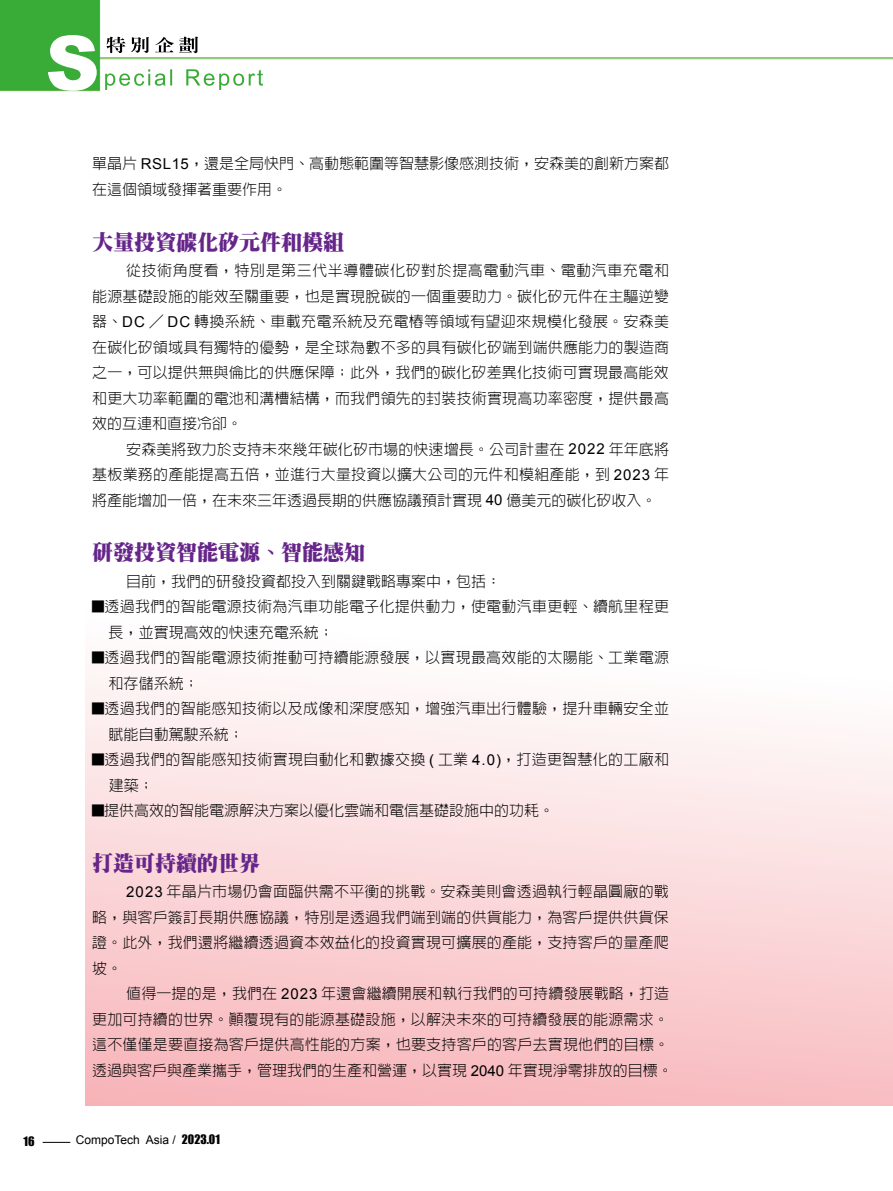
<style>
.page{position:relative;width:893px;height:1191px;background:#fff}
.page>*{position:absolute;margin:0;border:0;box-sizing:border-box;transform-origin:0 0}
.t1{font:900 21px "Inn Ming";color:#66258a}
.t2{font:300 15px/25.5px "Lin Gothic";letter-spacing:.015em;color:#000;text-align:justify}
.t3{font:12px "Arial";color:#000}
.t4{font:12px "Impact";color:#000}
.s1{font-family:"Arial";font-weight:400}
.s2{font-size:12px}
.s3{font-family:"Impact"}
</style>
<div class="page">
<img style="left:0;top:0;width:893px;height:92px">
<img style="left:148px;top:69px;width:115px;height:21px">
<img style="left:107px;top:37px;width:91px;height:16px">
<img style="left:48px;top:35px;width:49px;height:56px">
<svg style="left:43px;top:1142px;width:27px;height:1px"></svg>
<svg style="left:85px;top:676px;width:808px;height:430px"></svg>
<p class="t2" style="left:92px;top:151px;width:578px">單晶片 <span class="s1">RSL15</span>，還是全局快門、高動態範圍等智慧影像感測技術，安森美的創新方案都在這個領域發揮著重要作用。</p>
<h1 class="t1" style="left:92px;top:231px;width:253px">大量投資碳化矽元件和模組</h1>
<p class="t2" style="left:92px;top:258px;width:579px;text-indent:34px">從技術角度看，特別是第三代半導體碳化矽對於提高電動汽車、電動汽車充電和能源基礎設施的能效至關重要，也是實現脫碳的一個重要助力。碳化矽元件在主驅逆變器、<span class="s1">DC</span> ／ <span class="s1">DC</span> 轉換系統、車載充電系統及充電樁等領域有望迎來規模化發展。安森美在碳化矽領域具有獨特的優勢，是全球為數不多的具有碳化矽端到端供應能力的製造商之一，可以提供無與倫比的供應保障；此外，我們的碳化矽差異化技術可實現最高能效和更大功率範圍的電池和溝槽結構，而我們領先的封裝技術實現高功率密度，提供最高效的互連和直接冷卻。</p>
<p class="t2" style="left:92px;top:436px;width:578px;text-indent:34px">安森美將致力於支持未來幾年碳化矽市場的快速增長。公司計畫在 <span class="s1">2022</span> 年年底將基板業務的產能提高五倍，並進行大量投資以擴大公司的元件和模組產能，到 <span class="s1">2023</span> 年將產能增加一倍，在未來三年透過長期的供應協議預計實現 <span class="s1">40</span> 億美元的碳化矽收入。</p>
<h1 class="t1" style="left:92px;top:541px;width:274px">研發投資智能電源、智能感知</h1>
<p class="t2" style="left:126px;top:568px;width:376px">目前，我們的研發投資都投入到關鍵戰略專案中，包括：</p>
<p class="t2" style="left:92px;top:594px;width:578px"><span class="s2">█</span>透過我們的智能電源技術為汽車功能電子化提供動力，使電動汽車更輕、續航里程更</p>
<p class="t2" style="left:109px;top:619px;width:226px">長，並實現高效的快速充電系統；</p>
<p class="t2" style="left:92px;top:645px;width:578px"><span class="s2">█</span>透過我們的智能電源技術推動可持續能源發展，以實現最高效能的太陽能、工業電源</p>
<p class="t2" style="left:109px;top:670px;width:91px">和存儲系統；</p>
<p class="t2" style="left:92px;top:696px;width:578px"><span class="s2">█</span>透過我們的智能感知技術以及成像和深度感知，增強汽車出行體驗，提升車輛安全並</p>
<p class="t2" style="left:109px;top:721px;width:136px">賦能自動駕駛系統；</p>
<p class="t2" style="left:92px;top:747px;width:578px"><span class="s2">█</span>透過我們的智能感知技術實現自動化和數據交換 <span class="s1">(</span> 工業 <span class="s1">4.0)</span>，打造更智慧化的工廠和</p>
<p class="t2" style="left:109px;top:772px;width:46px">建築；</p>
<p class="t2" style="left:92px;top:798px;width:464px"><span class="s2">█</span>提供高效的智能電源解決方案以優化雲端和電信基礎設施中的功耗。</p>
<h1 class="t1" style="left:92px;top:852px;width:169px">打造可持續的世界</h1>
<p class="t2" style="left:92px;top:879px;width:578px;text-indent:34px"><span class="s1">2023</span> 年晶片市場仍會面臨供需不平衡的挑戰。安森美則會透過執行輕晶圓廠的戰略，與客戶簽訂長期供應協議，特別是透過我們端到端的供貨能力，為客戶提供供貨保證。此外，我們還將繼續透過資本效益化的投資實現可擴展的產能，支持客戶的量產爬坡。</p>
<p class="t2" style="left:92px;top:981px;width:582px;text-align:left;text-indent:34px">值得一提的是，我們在 <span class="s1">2023</span> 年還會繼續開展和執行我們的可持續發展戰略，打造更加可持續的世界。顛覆現有的能源基礎設施，以解決未來的可持續發展的能源需求。這不僅僅是要直接為客戶提供高性能的方案，也要支持客戶的客戶去實現他們的目標。透過與客戶與產業攜手，管理我們的生產和營運，以實現 <span class="s1">2040</span> 年實現淨零排放的目標。</p>
<p class="t4" style="left:24px;top:1132px;width:13px">16</p>
<p class="t3" style="left:76px;top:1131px;width:146px">CompoTech Asia / <span class="s3">2023.01</span></p>
</div>
